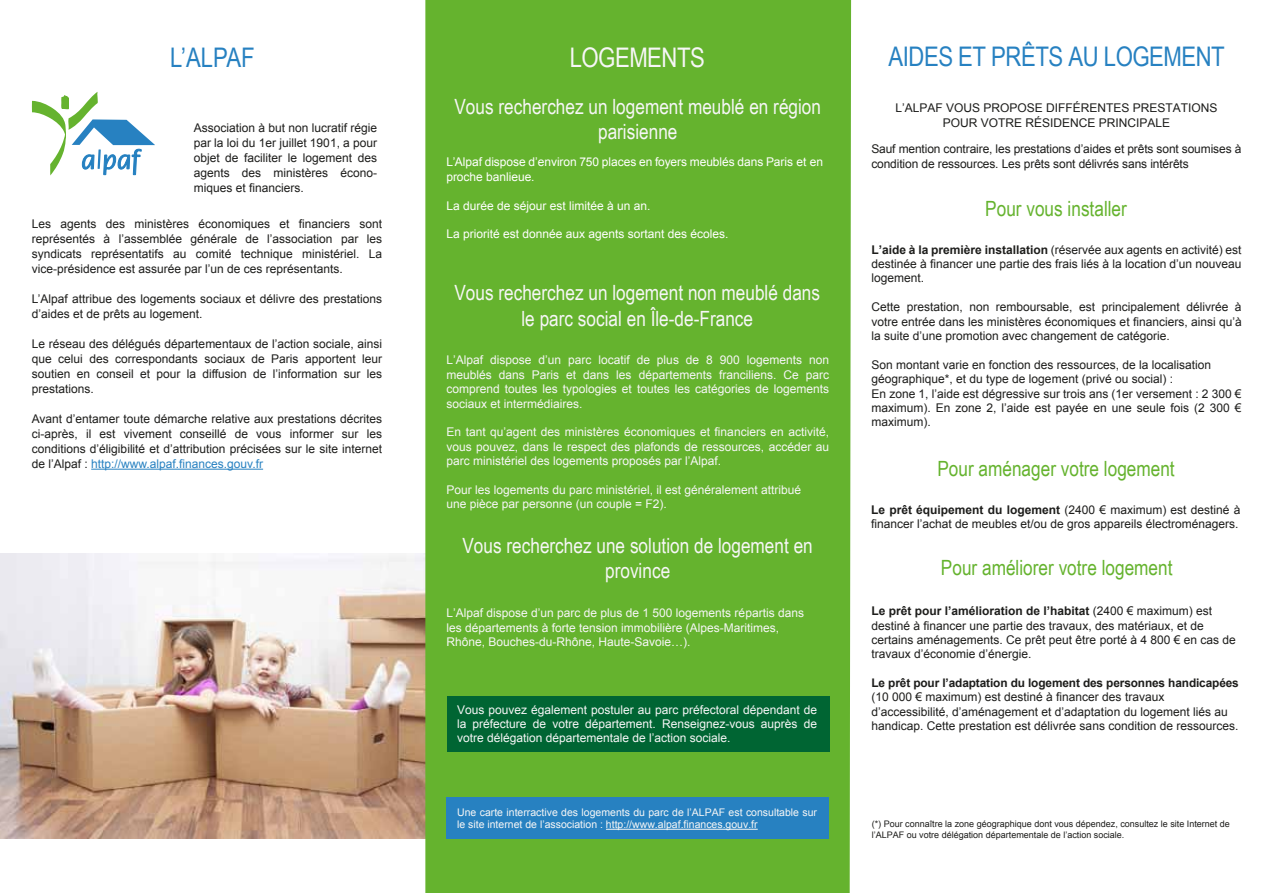
<style>
.page{position:relative;width:1263px;height:893px;background:#fff}
.page>*{position:absolute;margin:0;border:0;box-sizing:border-box;transform-origin:0 0}
.t1{font:27px "Arial Narrow";letter-spacing:-.02em;color:#2781c1}
.t2{font:27px "Arial Narrow";letter-spacing:-.02em;color:#f6f6f6}
.t3{font:21px/25.2px "Arial Narrow";color:#f6f6f6;text-align:center}
.t4{font:21px "Arial Narrow";color:#65b32e}
.t5{font:12px/14.4px "Arial";color:#1d1d1b;text-align:justify}
.t6{font:12px/14.4px "Arial";color:#f6f6f6;text-align:justify}
.t7{font:12px/14.4px "Arial";color:#fff}
.t8{font:700 11.85px "Arial";letter-spacing:-.01em;color:#1d1d1b}
.t9{font:10.5px/12.6px "Arial";color:#f6f6f6}
.t10{font:9px/10.8px "Arial";color:#1d1d1b}
.s1{color:#2781c1}
.s2{font-weight:700}
</style>
<div class="page">
<img style="left:0;top:554px;width:425px;height:284px">
<div style="left:425px;top:0;width:426px;height:893px;background:#65b32e"></div>
<hr style="left:91px;top:469px;width:172px;height:1px;background:#2781c1">
<svg style="left:32px;top:92px;width:123px;height:83px"></svg>
<div style="left:446px;top:798px;width:383px;height:41px;background:#2781c1"></div>
<hr style="left:606px;top:829px;width:152px;height:1px;background:#f6f6f6">
<div style="left:447px;top:697px;width:382px;height:55px;background:#006533"></div>
<h1 class="t1" style="left:170px;top:38px;width:86px">L’ALPAF</h1>
<p class="t5" style="left:194px;top:121px;width:185px;line-height:15px">Association à but non lucratif régie par la loi du 1er juillet 1901, a pour objet de faciliter le logement des agents des ministères écono&shy;miques et financiers.</p>
<p class="t5" style="left:32px;top:216px;width:352px;line-height:15px">Les agents des ministères économiques et financiers sont représentés à l’assemblée générale de l’association par les syndicats représentatifs au comité technique ministériel. La vice-présidence est assurée par l’un de ces représentants.</p>
<p class="t5" style="left:32px;top:291px;width:352px;line-height:15px">L’Alpaf attribue des logements sociaux et délivre des prestations d’aides et de prêts au logement.</p>
<p class="t5" style="left:32px;top:336px;width:352px;line-height:15px">Le réseau des délégués départementaux de l’action sociale, ainsi que celui des correspondants sociaux de Paris apportent leur soutien en conseil et pour la diffusion de l’information sur les prestations.</p>
<p class="t5" style="left:32px;top:411px;width:352px;line-height:15px">Avant d’entamer toute démarche relative aux prestations décrites ci-après, il est vivement conseillé de vous informer sur les conditions d’éligibilité et d’attribution précisées sur le site internet de l’Alpaf : <span class="s1">http://www.alpaf.finances.gouv.fr</span></p>
<h1 class="t2" style="left:570px;top:37px;width:137px">LOGEMENTS</h1>
<h2 class="t3" style="left:454px;top:93px;width:368px">Vous recherchez un logement meublé en région parisienne</h2>
<p class="t7" style="left:446px;top:155px;width:378px">L’Alpaf dispose d’environ 750 places en foyers meublés dans Paris et en proche banlieue.</p>
<p class="t7" style="left:446px;top:198px;width:206px">La durée de séjour est limitée à un an.</p>
<p class="t7" style="left:446px;top:227px;width:284px">La priorité est donnée aux agents sortant des écoles.</p>
<h2 class="t3" style="left:454px;top:280px;width:367px">Vous recherchez un logement non meublé dans le parc social en Île-de-France</h2>
<p class="t6" style="left:446px;top:353px;width:384px">L’Alpaf dispose d’un parc locatif de plus de 8 900 logements non meublés dans Paris et dans les départements franciliens. Ce parc comprend toutes les typologies et toutes les catégories de logements sociaux et intermédiaires.</p>
<p class="t6" style="left:446px;top:425px;width:384px">En tant qu’agent des ministères économiques et financiers en activité, vous pouvez, dans le respect des plafonds de ressources, accéder au parc ministériel des logements proposés par l’Alpaf.</p>
<p class="t6" style="left:446px;top:483px;width:356px">Pour les logements du parc ministériel, il est généralement attribué une pièce par personne (un couple = F2).</p>
<h2 class="t3" style="left:462px;top:532px;width:352px">Vous recherchez une solution de logement en province</h2>
<p class="t6" style="left:446px;top:606px;width:359px;text-align:left">L’Alpaf dispose d’un parc de plus de 1 500 logements répartis dans les départements à forte tension immobilière (Alpes-Maritimes,<br>Rhône, Bouches-du-Rhône, Haute-Savoie…).</p>
<p class="t6" style="left:457px;top:702px;width:361px">Vous pouvez également postuler au parc préfectoral dépendant de la préfecture de votre département. Renseignez-vous auprès de votre délégation départementale de l’action sociale.</p>
<p class="t9" style="left:457px;top:806px;width:361px">Une carte interractive des logements du parc de l’ALPAF est consultable sur le site internet de l’association : http://www.alpaf.finances.gouv.fr</p>
<h1 class="t1" style="left:889px;top:37px;width:338px">AIDES ET PRÊTS AU LOGEMENT</h1>
<p class="t5" style="left:895px;top:101px;width:324px;text-align:center">L’ALPAF VOUS PROPOSE DIFFÉRENTES PRESTATIONS<br>POUR VOTRE RÉSIDENCE PRINCIPALE</p>
<p class="t5" style="left:871px;top:142px;width:372px">Sauf mention contraire, les prestations d’aides et prêts sont soumises à condition de ressources. Les prêts sont délivrés sans intérêts</p>
<h2 class="t4" style="left:985px;top:193px;width:143px">Pour vous installer</h2>
<p class="t5" style="left:871px;top:242px;width:372px"><span class="s2">L’aide à la première installation</span> (réservée aux agents en activité) est destinée à financer une partie des frais liés à la location d’un nouveau logement.</p>
<p class="t5" style="left:871px;top:300px;width:372px">Cette prestation, non remboursable, est principalement délivrée à votre entrée dans les ministères économiques et financiers, ainsi qu’à la suite d’une promotion avec changement de catégorie.</p>
<p class="t5" style="left:871px;top:358px;width:372px;text-align:left">Son montant varie en fonction des ressources, de la localisation géographique*, et du type de logement (privé ou social) :<br>En zone 1, l’aide est dégressive sur trois ans (1er versement : 2 300 € maximum). En zone 2, l’aide est payée en une seule fois (2 300 € maximum).</p>
<h2 class="t4" style="left:937px;top:453px;width:239px">Pour aménager votre logement</h2>
<p class="t5" style="left:871px;top:502px;width:371px"><span class="s2">Le prêt équipement du logement</span> (2400 € maximum) est destiné à financer l’achat de meubles et/ou de gros appareils électroménagers.</p>
<h2 class="t4" style="left:941px;top:552px;width:233px">Pour améliorer votre logement</h2>
<p class="t5" style="left:871px;top:604px;width:366px;text-align:left"><span class="s2">Le prêt pour l’amélioration de l’habitat</span> (2400 € maximum) est destiné à financer une partie des travaux, des matériaux, et de certains aménagements. Ce prêt peut être porté à 4 800 € en cas de travaux d’économie d’énergie.</p>
<p class="t8" style="left:871px;top:675px;width:369px">Le prêt pour l’adaptation du logement des personnes handicapées</p>
<p class="t5" style="left:871px;top:690px;width:368px;text-align:left">(10 000 € maximum) est destiné à financer des travaux d’accessibilité, d’aménagement et d’adaptation du logement liés au handicap. Cette prestation est délivrée sans condition de ressources.</p>
<p class="t10" style="left:872px;top:818px;width:360px">(*) Pour connaître la zone géographique dont vous dépendez, consultez le site Internet de l’ALPAF ou votre délégation départementale de l’action sociale.</p>
</div>
